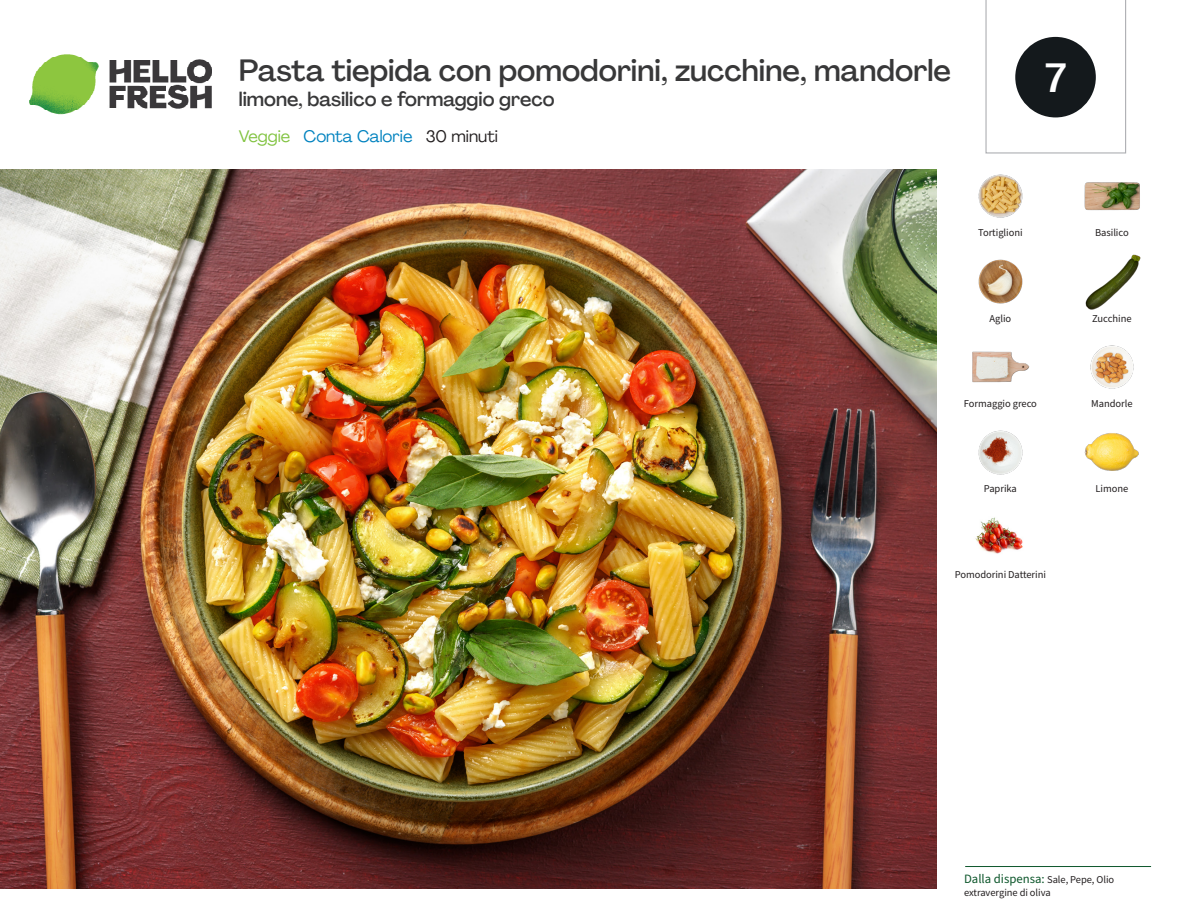
<style>
.page{position:relative;width:1188px;height:918px;background:#fff}
.page>*{position:absolute;margin:0;border:0;box-sizing:border-box;transform-origin:0 0}
._24_Recipe_Nr_Bag{font:500 40.5px "Agrandir";color:#fff}
._15_Titel_UK{font:500 30px "Agrandir";color:#383839}
._15_Titel_UK-2{font:500 19.5px "Agrandir";color:#383839}
._02_Box_Type{font:16.5px "Agrandir";color:#0082bf}
.t1{font:12.75px "Source Sans Pro";color:#0e572c}
._18_FRONT_ingredient{font:10.5px "Source Sans Pro";letter-spacing:-.005em;color:#231f20}
.t2{font:10.5px "Source Sans Variable";letter-spacing:-.005em;color:#231f20}
.s1{color:#81c340}
.s2{color:#231f20}
.s3{font-family:"Source Sans Variable";font-size:10.5px;color:#231f20}
</style>
<div class="page">
<img style="left:30px;top:54px;width:181px;height:61px">
<hr style="left:965px;top:866px;width:186px;height:1px;background:#0e572c">
<img style="left:0;top:170px;width:936px;height:718px">
<img style="left:1084px;top:182px;width:56px;height:29px">
<img style="left:978px;top:174px;width:45px;height:44px">
<img style="left:1085px;top:254px;width:56px;height:56px">
<img style="left:978px;top:259px;width:45px;height:45px">
<img style="left:1090px;top:345px;width:44px;height:44px">
<img style="left:972px;top:351px;width:57px;height:32px">
<img style="left:1084px;top:433px;width:55px;height:38px">
<img style="left:978px;top:430px;width:45px;height:45px">
<img style="left:975px;top:517px;width:48px;height:37px">
<svg style="left:985px;top:0;width:141px;height:154px"></svg>
<p class="_15_Titel_UK" style="left:239px;top:52px;width:714px">Pasta tiepida con pomodorini, zucchine, mandorle</p>
<p class="_15_Titel_UK-2" style="left:239px;top:88px;width:317px">limone, basilico e formaggio greco</p>
<p class="_02_Box_Type" style="left:239px;top:126px;width:261px"><span class="s1">Veggie</span> Conta Calorie <span class="s2">30 minuti</span></p>
<p class="_24_Recipe_Nr_Bag" style="left:1045px;top:53px;width:23px">7</p>
<p class="_18_FRONT_ingredient" style="left:978px;top:226px;width:46px">Tortiglioni</p>
<p class="_18_FRONT_ingredient" style="left:1095px;top:226px;width:35px">Basilico</p>
<p class="_18_FRONT_ingredient" style="left:990px;top:311px;width:23px">Aglio</p>
<p class="_18_FRONT_ingredient" style="left:1092px;top:311px;width:41px">Zucchine</p>
<p class="_18_FRONT_ingredient" style="left:964px;top:396px;width:74px">Formaggio greco</p>
<p class="_18_FRONT_ingredient" style="left:1091px;top:396px;width:43px">Mandorle</p>
<p class="_18_FRONT_ingredient" style="left:984px;top:482px;width:34px">Paprika</p>
<p class="_18_FRONT_ingredient" style="left:1096px;top:482px;width:34px">Limone</p>
<p class="_18_FRONT_ingredient" style="left:955px;top:567px;width:93px">Pomodorini Datterini</p>
<p class="t1" style="left:964px;top:870px;width:152px">Dalla dispensa: <span class="s3">Sale, Pepe, Olio</span></p>
<p class="t2" style="left:964px;top:886px;width:88px">extravergine di oliva</p>
</div>
